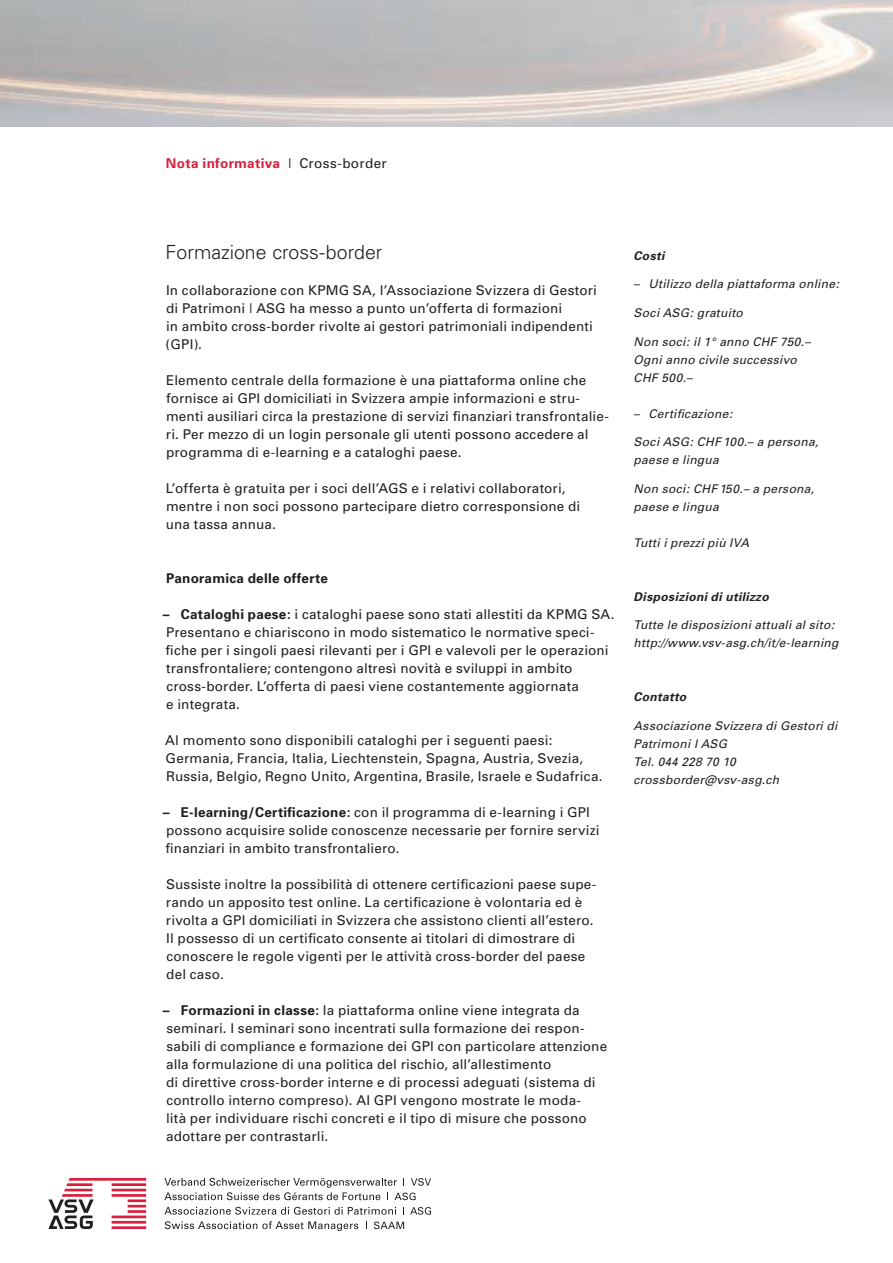
<style>
.page{position:relative;width:893px;height:1263px;background:#fff}
.page>*{position:absolute;margin:0;border:0;box-sizing:border-box;transform-origin:0 0}
.t1{font:300 19.5px "Univers";color:#231f20}
.t2{font:13.5px/18px "Univers";letter-spacing:.015em;color:#231f20}
.t3{font:700 13.5px "Univers";letter-spacing:.025em;color:#da1f3d}
.t4{font:700 13.5px "Univers";letter-spacing:.02em;color:#231f20}
.t5{font:italic 12px/18px "Univers";letter-spacing:.02em;color:#231f20}
.t6{font:italic 700 12px "Univers";letter-spacing:.03em;color:#231f20}
.s1{font-weight:400;color:#231f20}
.s2{font-weight:700}
</style>
<div class="page">
<svg style="left:48px;top:1178px;width:98px;height:51px"></svg>
<svg style="left:164px;top:1178px;width:267px;height:22px"></svg>
<svg style="left:164px;top:1207px;width:232px;height:8px"></svg>
<svg style="left:410px;top:1207px;width:21px;height:8px"></svg>
<svg style="left:165px;top:1221px;width:193px;height:10px"></svg>
<svg style="left:374px;top:1221px;width:30px;height:8px"></svg>
<p class="t3" style="left:166px;top:155px;width:222px">Nota informativa <span class="s1">| Cross-border</span></p>
<h1 class="t1" style="left:166px;top:240px;width:218px">Formazione cross-border</h1>
<p class="t2" style="left:166px;top:281px;width:433px">In collaborazione con KPMG SA, l’Associazione Svizzera di Gestori di Patrimoni | ASG ha messo a punto un’offerta di formazioni<br>in ambito cross-border rivolte ai gestori patrimoniali indipendenti (GPI).</p>
<p class="t2" style="left:166px;top:371px;width:444px">Elemento centrale della formazione è una piattaforma online che fornisce ai GPI domiciliati in Svizzera ampie informazioni e stru&shy;menti ausiliari circa la prestazione di servizi finanziari transfrontalie&shy;ri. Per mezzo di un login personale gli utenti possono accedere al programma di e-learning e a cataloghi paese.</p>
<p class="t2" style="left:166px;top:479px;width:416px">L’offerta è gratuita per i soci dell’AGS e i relativi collaboratori, mentre i non soci possono partecipare dietro corresponsione di una tassa annua.</p>
<p class="t4" style="left:166px;top:569px;width:163px">Panoramica delle offerte</p>
<p class="t2" style="left:163px;top:605px;width:453px"><span class="s2">– Cataloghi paese:</span> i cataloghi paese sono stati allestiti da KPMG SA.<br>Presentano e chiariscono in modo sistematico le normative speci&shy;fiche per i singoli paesi rilevanti per i GPI e valevoli per le operazioni transfrontaliere; contengono altresì novità e sviluppi in ambito cross-border. L’offerta di paesi viene costantemente aggiornata<br>e integrata.</p>
<p class="t2" style="left:165px;top:731px;width:439px">Al momento sono disponibili cataloghi per i seguenti paesi:<br>Germania, Francia, Italia, Liechtenstein, Spagna, Austria, Svezia,<br>Russia, Belgio, Regno Unito, Argentina, Brasile, Israele e Sudafrica.</p>
<p class="t2" style="left:163px;top:803px;width:438px"><span class="s2">– E-learning/Certificazione:</span> con il programma di e-learning i GPI possono acquisire solide conoscenze necessarie per fornire servizi finanziari in ambito transfrontaliero.</p>
<p class="t2" style="left:166px;top:875px;width:432px">Sussiste inoltre la possibilità di ottenere certificazioni paese supe&shy;rando un apposito test online. La certificazione è volontaria ed è rivolta a GPI domiciliati in Svizzera che assistono clienti all’estero.<br>Il possesso di un certificato consente ai titolari di dimostrare di conoscere le regole vigenti per le attività cross-border del paese del caso.</p>
<p class="t2" style="left:163px;top:1001px;width:446px"><span class="s2">– Formazioni in classe:</span> la piattaforma online viene integrata da seminari. I seminari sono incentrati sulla formazione dei respon&shy;sabili di compliance e formazione dei GPI con particolare attenzione alla formulazione di una politica del rischio, all’allestimento<br>di direttive cross-border interne e di processi adeguati (sistema di controllo interno compreso). AI GPI vengono mostrate le moda-<br>lità per individuare rischi concreti e il tipo di misure che possono adottare per contrastarli.</p>
<p class="t6" style="left:634px;top:248px;width:32px">Costi</p>
<p class="t5" style="left:634px;top:275px;width:207px">– Utilizzo della piattaforma online:</p>
<p class="t5" style="left:634px;top:303px;width:111px">Soci ASG: gratuito</p>
<p class="t5" style="left:634px;top:332px;width:178px">Non soci: il 1° anno CHF 750.–<br>Ogni anno civile successivo<br>CHF 500.–</p>
<p class="t5" style="left:634px;top:404px;width:100px">– Certificazione:</p>
<p class="t5" style="left:634px;top:433px;width:186px">Soci ASG: CHF 100.– a persona, paese e lingua</p>
<p class="t5" style="left:634px;top:479px;width:182px">Non soci: CHF 150.– a persona, paese e lingua</p>
<p class="t5" style="left:634px;top:533px;width:117px">Tutti i prezzi più IVA</p>
<p class="t6" style="left:634px;top:589px;width:137px">Disposizioni di utilizzo</p>
<p class="t5" style="left:634px;top:616px;width:206px">Tutte le disposizioni attuali al sito: http://www.vsv-asg.ch/it/e-learning</p>
<p class="t6" style="left:634px;top:689px;width:54px">Contatto</p>
<p class="t5" style="left:634px;top:717px;width:205px">Associazione Svizzera di Gestori di<br>Patrimoni l ASG<br>Tel. 044 228 70 10 crossborder@vsv-asg.ch</p>
</div>
